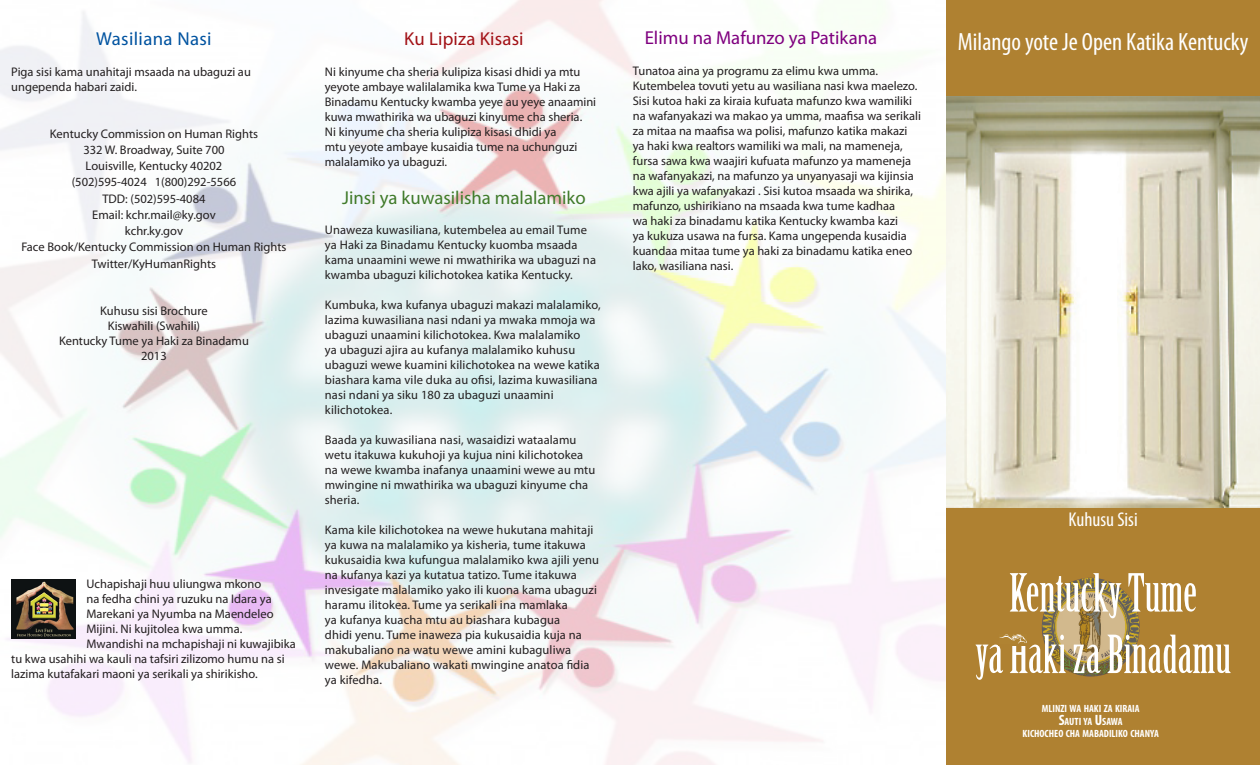
<style>
.page{position:relative;width:1260px;height:765px;background:#fff}
.page>*{position:absolute;margin:0;border:0;box-sizing:border-box;transform-origin:0 0}
.t1{font:51.25px "Birch Std";color:#fff}
.t2{font:condensed 25px "Myriad Pro";color:#fff}
.t3{font:condensed 20px "Myriad Pro";color:#fff}
.t4{font:18.75px "Myriad Pro";color:#417b2b}
.t5{font:18.75px "Myriad Pro";color:#7f007f}
.t6{font:18.75px "Myriad Pro";letter-spacing:.01em;color:#a21217}
.t7{font:18.75px "Myriad Pro";letter-spacing:.02em;color:#0153a0}
.t8{font:12.5px/15px "Myriad Pro";color:#231f20}
.t9{font:700 condensed 10.5px/12.5px "Myriad Pro";color:#fff;text-align:center}
.s1{font-size:15px}
</style>
<div class="page">
<img style="left:1px;top:0;width:945px;height:765px">
<img style="left:946px;top:95px;width:314px;height:414px">
<div style="left:946px;top:509px;width:314px;height:256px;background:#af8131"></div>
<div style="left:946px;top:0;width:314px;height:95px;background:#af8131"></div>
<img style="left:1042px;top:578px;width:98px;height:99px">
<img style="left:999px;top:634px;width:28px;height:9px">
<img style="left:11px;top:580px;width:64px;height:58px">
<p class="t7" style="left:96px;top:27px;width:117px">Wasiliana Nasi</p>
<p class="t8" style="left:11px;top:65px;width:241px">Piga sisi kama unahitaji msaada na ubaguzi au ungependa habari zaidi.</p>
<p class="t8" style="left:50px;top:126px;width:210px">Kentucky Commission on Human Rights</p>
<p class="t8" style="left:83px;top:142px;width:143px">332 W. Broadway, Suite 700</p>
<p class="t8" style="left:86px;top:158px;width:138px">Louisville, Kentucky 40202</p>
<p class="t8" style="left:72px;top:175px;width:166px">(502)595-4024 1(800)292-5566</p>
<p class="t8" style="left:102px;top:191px;width:105px">TDD: (502)595-4084</p>
<p class="t8" style="left:92px;top:207px;width:125px">Email: kchr.mail@ky.gov</p>
<p class="t8" style="left:125px;top:223px;width:60px">kchr.ky.gov</p>
<p class="t8" style="left:21px;top:240px;width:267px">Face Book/Kentucky Commission on Human Rights</p>
<p class="t8" style="left:92px;top:256px;width:126px">Twitter/KyHumanRights</p>
<p class="t8" style="left:100px;top:303px;width:109px">Kuhusu sisi Brochure</p>
<p class="t8" style="left:108px;top:318px;width:94px">Kiswahili (Swahili)</p>
<p class="t8" style="left:59px;top:333px;width:191px">Kentucky Tume ya Haki za Binadamu</p>
<p class="t8" style="left:141px;top:348px;width:27px">2013</p>
<p class="t8" style="left:86px;top:576px;width:176px">Uchapishaji huu uliungwa mkono</p>
<p class="t8" style="left:86px;top:591px;width:187px">na fedha chini ya ruzuku na Idara ya</p>
<p class="t8" style="left:86px;top:606px;width:189px">Marekani ya Nyumba na Maendeleo</p>
<p class="t8" style="left:86px;top:621px;width:157px">Mijini. Ni kujitolea kwa umma.</p>
<p class="t8" style="left:86px;top:636px;width:211px">Mwandishi na mchapishaji ni kuwajibika</p>
<p class="t8" style="left:11px;top:651px;width:275px">tu kwa usahihi wa kauli na tafsiri zilizomo humu na si</p>
<p class="t8" style="left:11px;top:666px;width:248px">lazima kutafakari maoni ya serikali ya shirikisho.</p>
<p class="t6" style="left:404px;top:27px;width:121px">Ku Lipiza Kisasi</p>
<p class="t8" style="left:325px;top:65px;width:273px">Ni kinyume cha sheria kulipiza kisasi dhidi ya mtu yeyote ambaye walilalamika kwa Tume ya Haki za Binadamu Kentucky kwamba yeye au yeye anaamini kuwa mwathirika wa ubaguzi kinyume cha sheria.<br>Ni kinyume cha sheria kulipiza kisasi dhidi ya<br>mtu yeyote ambaye kusaidia tume na uchunguzi malalamiko ya ubaguzi.</p>
<p class="t4" style="left:342px;top:186px;width:245px">Jinsi ya kuwasilisha malalamiko</p>
<p class="t8" style="left:325px;top:222px;width:273px">Unaweza kuwasiliana, kutembelea au email Tume ya Haki za Binadamu Kentucky kuomba msaada kama unaamini wewe ni mwathirika wa ubaguzi na kwamba ubaguzi kilichotokea katika Kentucky.</p>
<p class="t8" style="left:325px;top:297px;width:277px">Kumbuka, kwa kufanya ubaguzi makazi malalamiko, lazima kuwasiliana nasi ndani ya mwaka mmoja wa ubaguzi unaamini kilichotokea. Kwa malalamiko<br>ya ubaguzi ajira au kufanya malalamiko kuhusu ubaguzi wewe kuamini kilichotokea na wewe katika biashara kama vile duka au ofisi, lazima kuwasiliana nasi ndani ya siku 180 za ubaguzi unaamini kilichotokea.</p>
<p class="t8" style="left:325px;top:432px;width:272px">Baada ya kuwasiliana nasi, wasaidizi wataalamu wetu itakuwa kukuhoji ya kujua nini kilichotokea na wewe kwamba inafanya unaamini wewe au mtu mwingine ni mwathirika wa ubaguzi kinyume cha sheria.</p>
<p class="t8" style="left:325px;top:522px;width:276px">Kama kile kilichotokea na wewe hukutana mahitaji ya kuwa na malalamiko ya kisheria, tume itakuwa kukusaidia kwa kufungua malalamiko kwa ajili yenu na kufanya kazi ya kutatua tatizo. Tume itakuwa invesigate malalamiko yako ili kuona kama ubaguzi haramu ilitokea. Tume ya serikali ina mamlaka<br>ya kufanya kuacha mtu au biashara kubagua<br>dhidi yenu. Tume inaweza pia kukusaidia kuja na makubaliano na watu wewe amini kubaguliwa wewe. Makubaliano wakati mwingine anatoa fidia ya kifedha.</p>
<p class="t5" style="left:645px;top:26px;width:234px">Elimu na Mafunzo ya Patikana</p>
<p class="t8" style="left:633px;top:63px;width:290px">Tunatoa aina ya programu za elimu kwa umma.<br>Kutembelea tovuti yetu au wasiliana nasi kwa maelezo.<br>Sisi kutoa haki za kiraia kufuata mafunzo kwa wamiliki na wafanyakazi wa makao ya umma, maafisa wa serikali za mitaa na maafisa wa polisi, mafunzo katika makazi ya haki kwa realtors wamiliki wa mali, na mameneja, fursa sawa kwa waajiri kufuata mafunzo ya mameneja na wafanyakazi, na mafunzo ya unyanyasaji wa kijinsia kwa ajili ya wafanyakazi . Sisi kutoa msaada wa shirika, mafunzo, ushirikiano na msaada kwa tume kadhaa<br>wa haki za binadamu katika Kentucky kwamba kazi<br>ya kukuza usawa na fursa. Kama ungependa kusaidia kuandaa mitaa tume ya haki za binadamu katika eneo lako, wasiliana nasi.</p>
<p class="t2" style="left:958px;top:27px;width:292px">Milango yote Je Open Katika Kentucky</p>
<p class="t3" style="left:1069px;top:508px;width:71px">Kuhusu Sisi</p>
<p class="t1" style="left:1009px;top:564px;width:189px">Kentucky Tume</p>
<p class="t1" style="left:975px;top:626px;width:257px">ya Haki za Binadamu</p>
<p class="t9" style="left:1023px;top:702px;width:138px">MLINZI WA HAKI ZA KIRAIA<br><span class="s1">S</span>AUTI YA <span class="s1">U</span> SAWA<br>KICHOCHEO CHA MABADILIKO CHANYA</p>
</div>
